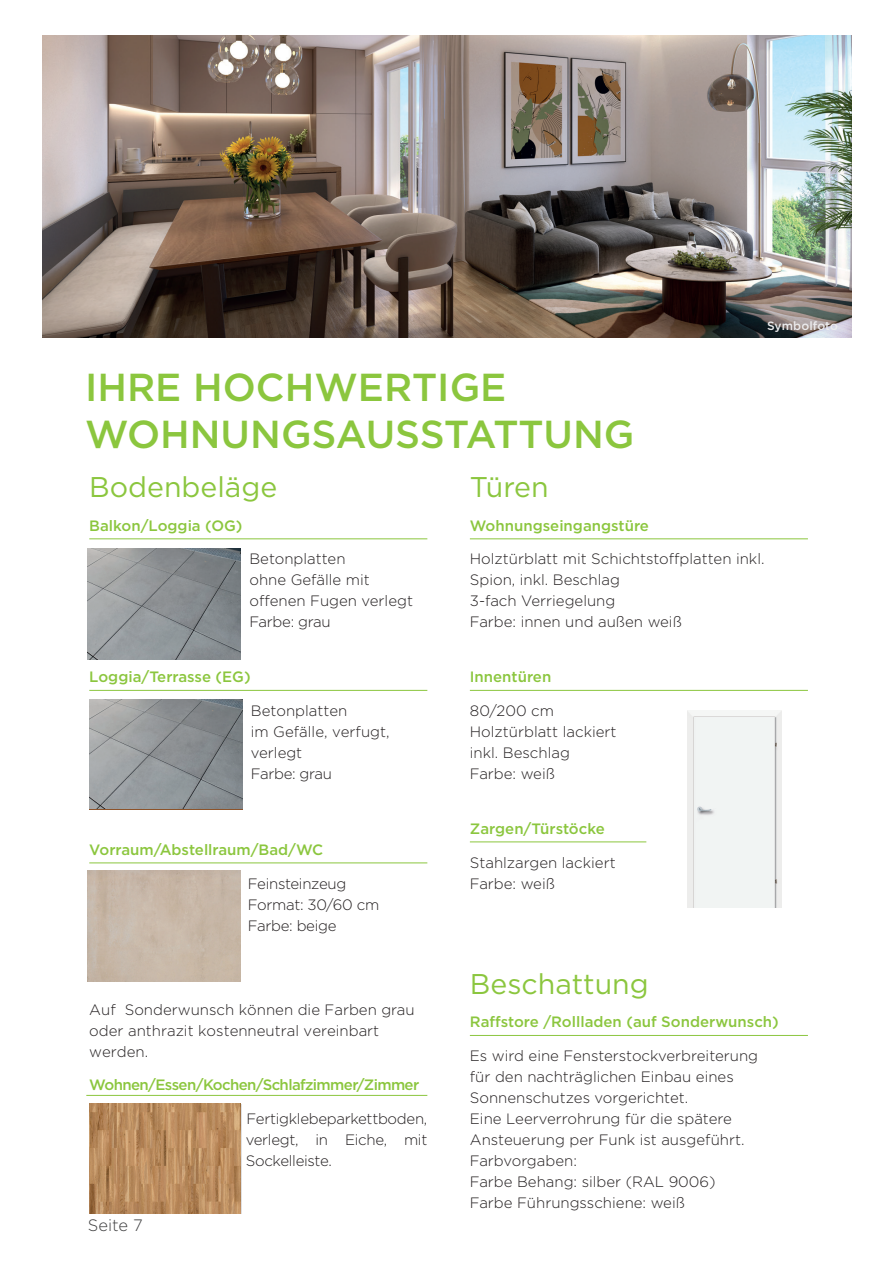
<style>
.page{position:relative;width:893px;height:1263px;background:#fff}
.page>*{position:absolute;margin:0;border:0;box-sizing:border-box;transform-origin:0 0}
.t1{font:500 39px/46.8px "Gotham";color:#8bc63e}
.t2{font:28.5px "Gotham";color:#8bc63e}
.t3{font:300 16.5px "Gotham";color:#3e3e3f}
.t4{font:300 15px/21px "Gotham";color:#231f20}
.t5{font:500 15px "Gotham";color:#8bc63e}
.t6{font:500 15px "Gotham";letter-spacing:-.04em;color:#8bc63e}
.t7{font:300 15px/21px "Gotham";letter-spacing:-.02em;color:#231f20}
.t8{font:500 12px "Gotham";letter-spacing:.005em;color:#ececee}
</style>
<div class="page">
<hr style="left:89px;top:538px;width:338px;height:1px;background:#8bc63e">
<hr style="left:89px;top:690px;width:338px;height:1px;background:#8bc63e">
<hr style="left:89px;top:862px;width:338px;height:1px;background:#8bc63e">
<img style="left:89px;top:699px;width:153px;height:110px">
<img style="left:89px;top:1104px;width:152px;height:109px">
<hr style="left:470px;top:538px;width:338px;height:1px;background:#8bc63e">
<hr style="left:470px;top:690px;width:338px;height:1px;background:#8bc63e">
<hr style="left:470px;top:841px;width:176px;height:1px;background:#8bc63e">
<hr style="left:470px;top:1035px;width:338px;height:1px;background:#8bc63e">
<img style="left:88px;top:549px;width:153px;height:110px">
<img style="left:43px;top:36px;width:809px;height:301px">
<hr style="left:86px;top:1095px;width:341px;height:1px;background:#8bc63e">
<div style="left:688px;top:710px;width:93px;height:197px;background:#f1f4f3"></div>
<p class="t8" style="left:767px;top:319px;width:72px">Symbolfoto</p>
<h1 class="t1" style="left:85px;top:364px;width:551px">IHRE HOCHWERTIGE<br>WOHNUNGSAUSSTATTUNG</h1>
<h2 class="t2" style="left:89px;top:474px;width:189px">Bodenbeläge</h2>
<p class="t5" style="left:89px;top:517px;width:155px">Balkon/Loggia (OG)</p>
<p class="t4" style="left:249px;top:549px;width:165px">Betonplatten<br>ohne Gefälle mit offenen Fugen verlegt<br>Farbe: grau</p>
<h2 class="t2" style="left:470px;top:474px;width:80px">Türen</h2>
<p class="t5" style="left:470px;top:517px;width:181px">Wohnungseingangstüre</p>
<p class="t4" style="left:470px;top:549px;width:296px">Holztürblatt mit Schichtstoff platten inkl.<br>Spion, inkl. Beschlag<br>3-fach Verriegelung<br>Farbe: innen und außen weiß</p>
<p class="t5" style="left:89px;top:669px;width:163px">Loggia/Terrasse (EG)</p>
<p class="t4" style="left:251px;top:701px;width:140px">Betonplatten<br>im Gefälle, verfugt, verlegt<br>Farbe: grau</p>
<p class="t5" style="left:89px;top:841px;width:236px">Vorraum/Abstellraum/Bad/WC</p>
<p class="t7" style="left:248px;top:873px;width:133px">Feinsteinzeug<br>Format: 30/60 cm<br>Farbe: beige</p>
<p class="t4" style="left:89px;top:999px;width:327px">Auf Sonderwunsch können die Farben grau oder anthrazit kosten neutral vereinbart werden.</p>
<p class="t6" style="left:89px;top:1077px;width:331px">Wohnen/Essen/Kochen/Schlafzimmer/Zimmer</p>
<p class="t4" style="left:246px;top:1109px;width:183px;text-align:justify">Fertigklebeparkettboden, verlegt, in Eiche, mit Sockelleiste.</p>
<p class="t3" style="left:88px;top:1217px;width:56px">Seite 7</p>
<p class="t5" style="left:470px;top:669px;width:83px">Innentüren</p>
<p class="t4" style="left:470px;top:701px;width:148px">80/200 cm<br>Holztürblatt lackiert inkl. Beschlag<br>Farbe: weiß</p>
<p class="t5" style="left:470px;top:820px;width:136px">Zargen/Türstöcke</p>
<p class="t4" style="left:470px;top:852px;width:147px">Stahlzargen lackiert<br>Farbe: weiß</p>
<h2 class="t2" style="left:470px;top:971px;width:180px">Beschattung</h2>
<p class="t5" style="left:470px;top:1014px;width:310px">Raffstore /Rollladen (auf Sonderwunsch)</p>
<p class="t4" style="left:470px;top:1046px;width:290px">Es wird eine Fensterstockverbreiterung für den nachträglichen Einbau eines<br>Sonnenschutzes vorgerichtet.<br>Eine Leerverrohrung für die spätere<br>Ansteuerung per Funk ist ausgeführt.<br>Farbvorgaben:<br>Farbe Behang: silber (RAL 9006)<br>Farbe Führungsschiene: weiß</p>
</div>
